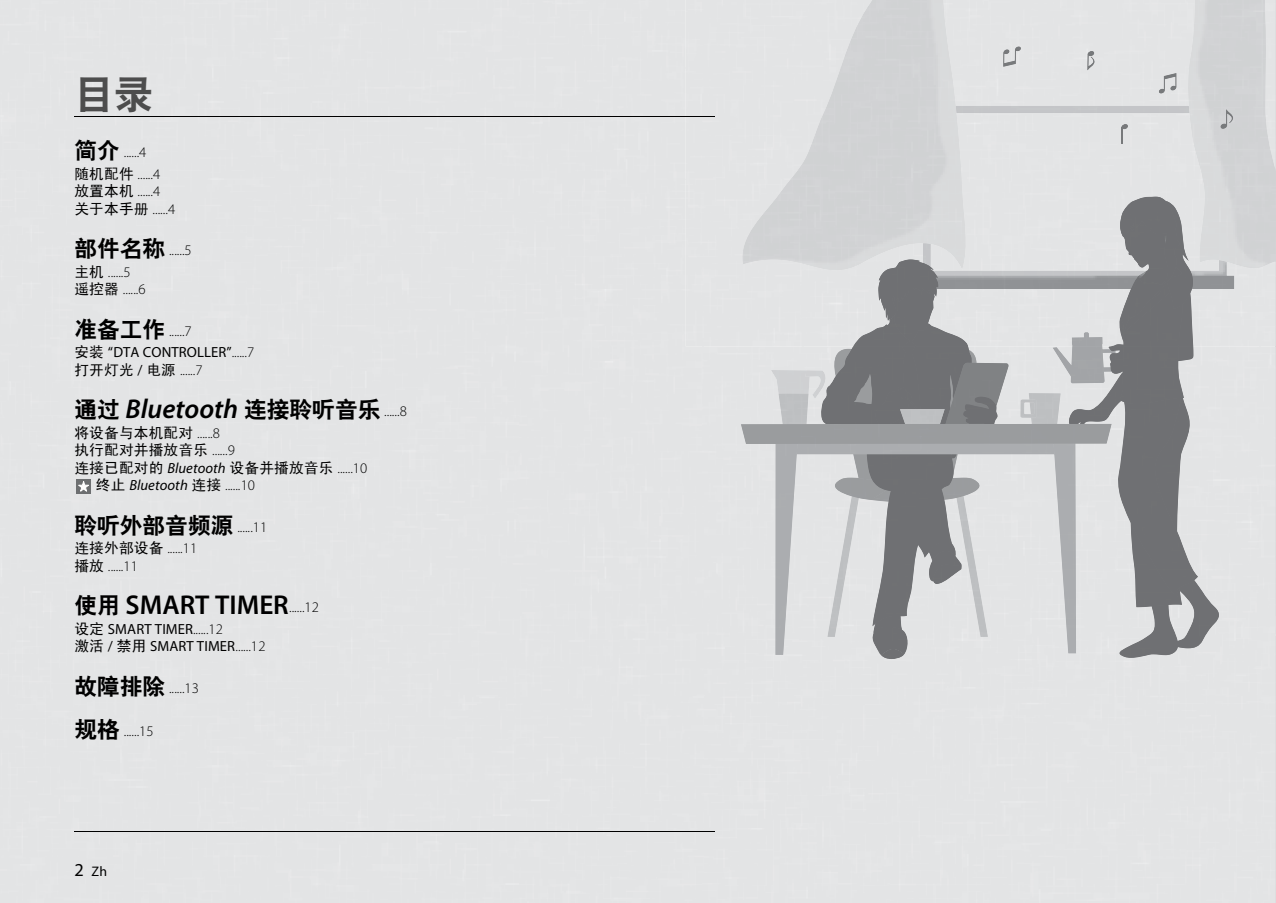
<style>
.page{position:relative;width:1276px;height:903px;background:#fff}
.page>*{position:absolute;margin:0;border:0;box-sizing:border-box;transform-origin:0 0}
.t1{font:39.2px "H Yb 2 gj";color:#4d4d4d}
.t2{font:italic 600 27.3px "Myriad Pro";color:#000}
.t3{font:600 27.3px "Myriad Pro";letter-spacing:-.005em;color:#000}
.t4{font:300 14.7px/21.7px "Myriad Pro";letter-spacing:.01em;color:#000}
.t5{font:14.7px/21.7px "Myriad Pro";letter-spacing:.005em;color:#000}
.t6{font:14.7px/17.5px "Sim Hei";letter-spacing:.015em;color:#000}
.t7{font:italic 14.7px "Myriad Pro";letter-spacing:.005em;color:#000}
.t8{font:13.83px "Myriad Pro";color:#000}
.s1{font-family:"H Yb 2 gj";font-weight:400;font-size:22.75px}
.s2{font-family:"Sim Hei";font-weight:400}
.s3{font-family:"H Yb 2 gj";font-size:22.75px}
.s4{font-weight:300}
.s5{font-family:"Sim Hei"}
.s6{font-weight:400}
.s7{font-family:"H Yb 2 gj";font-weight:400;font-style:normal;font-size:22.75px}
.s8{font-weight:300;font-style:normal;font-size:14.7px}
.s9{font-family:"Myriad Pro";font-weight:300}
.s10{font-family:"Myriad Pro";font-style:italic}
.s11{font-family:"Sim Hei";font-style:normal}
.s12{font-weight:300;font-style:normal}
.s13{font-weight:300;font-size:14.7px}
.s14{font-size:18.2px}
</style>
<div class="page">
<div style="left:0;top:0;width:703px;height:903px;background:#e3e4e5"></div>
<img style="left:1275px;top:660px;width:1px;height:243px">
<div style="left:685px;top:0;width:53px;height:67px;background:#e3e4e5"></div>
<div style="left:685px;top:67px;width:53px;height:112px;background:#e3e4e5"></div>
<div style="left:685px;top:179px;width:56px;height:167px;background:#e3e4e5"></div>
<svg style="left:741px;top:0;width:535px;height:660px;background:#cccdce"></svg>
<img style="left:1003px;top:47px;width:18px;height:20px">
<img style="left:1166px;top:201px;width:27px;height:108px">
<img style="left:1166px;top:286px;width:17px;height:14px">
<div style="left:1120px;top:286px;width:46px;height:49px;background:#6f7073"></div>
<img style="left:1120px;top:286px;width:19px;height:33px">
<img style="left:1120px;top:197px;width:63px;height:89px">
<img style="left:892px;top:322px;width:42px;height:19px">
<img style="left:878px;top:259px;width:60px;height:63px">
<hr style="left:74px;top:117px;width:641px;height:1px;background:#000">
<hr style="left:74px;top:831px;width:641px;height:1px;background:#000">
<div style="left:76px;top:479px;width:15px;height:15px;background:#6d6f71"></div>
<svg style="left:78px;top:481px;width:11px;height:11px"></svg>
<h1 class="t1" style="left:74px;top:75px;width:80px">目录</h1>
<p class="t4" style="left:74px;top:141px;width:87px"><span class="s1">简介</span> ......4<span class="s2">随机配件</span> ......4</p>
<p class="t4" style="left:74px;top:182px;width:102px;line-height:17.7px"><span class="s2">放置本机</span> ......4<span class="s2">关于本手册</span> ......4</p>
<p class="t4" style="left:74px;top:239px;width:119px"><span class="s1">部件名称</span> ......5<span class="s2">主机</span> ......5</p>
<p class="t4" style="left:74px;top:278px;width:73px"><span class="s2">遥控器</span> ......6</p>
<p class="t5" style="left:74px;top:320px;width:182px"><span class="s3">准备工作</span> <span class="s4">......7<br></span><span class="s5">安装</span> “DTA CONTROLLER”<span class="s4">......7</span></p>
<p class="t4" style="left:74px;top:359px;width:130px"><span class="s2">打开灯光</span> <span class="s6">/</span> <span class="s2">电源</span> ......7</p>
<h2 class="t2" style="left:74px;top:393px;width:334px"><span class="s7">通过</span> Bluetooth <span class="s7">连接聆听音乐</span> <span class="s8">......8</span></h2>
<p class="t6" style="left:74px;top:424px;width:294px">将设备与本机配对 <span class="s9">......8<br></span>执行配对并播放音乐 <span class="s9">......9<br></span>连接已配对的 <span class="s10">Bluetooth</span> 设备并播放音乐 <span class="s9">......10</span></p>
<p class="t7" style="left:96px;top:477px;width:161px"><span class="s11">终止</span> Bluetooth <span class="s11">连接</span> <span class="s12">......10</span></p>
<p class="t4" style="left:74px;top:516px;width:195px"><span class="s1">聆听外部音频源</span> ......11<span class="s2">连接外部设备</span> ......11</p>
<p class="t4" style="left:74px;top:555px;width:65px"><span class="s2">播放</span> ......11</p>
<h2 class="t3" style="left:74px;top:595px;width:246px"><span class="s1">使用</span> SMART TIMER<span class="s13">......12</span></h2>
<p class="t5" style="left:74px;top:620px;width:193px;line-height:17.5px"><span class="s5">设定</span> SMART TIMER<span class="s4">......12<br></span><span class="s5">激活</span> / <span class="s5">禁用</span> SMART TIMER<span class="s4">......12</span></p>
<p class="t4" style="left:74px;top:677px;width:126px"><span class="s1">故障排除</span> ......13</p>
<p class="t4" style="left:74px;top:720px;width:81px"><span class="s1">规格</span> ......15</p>
<p class="t8" style="left:74px;top:862px;width:34px"><span class="s14">2</span> Zh</p>
</div>
